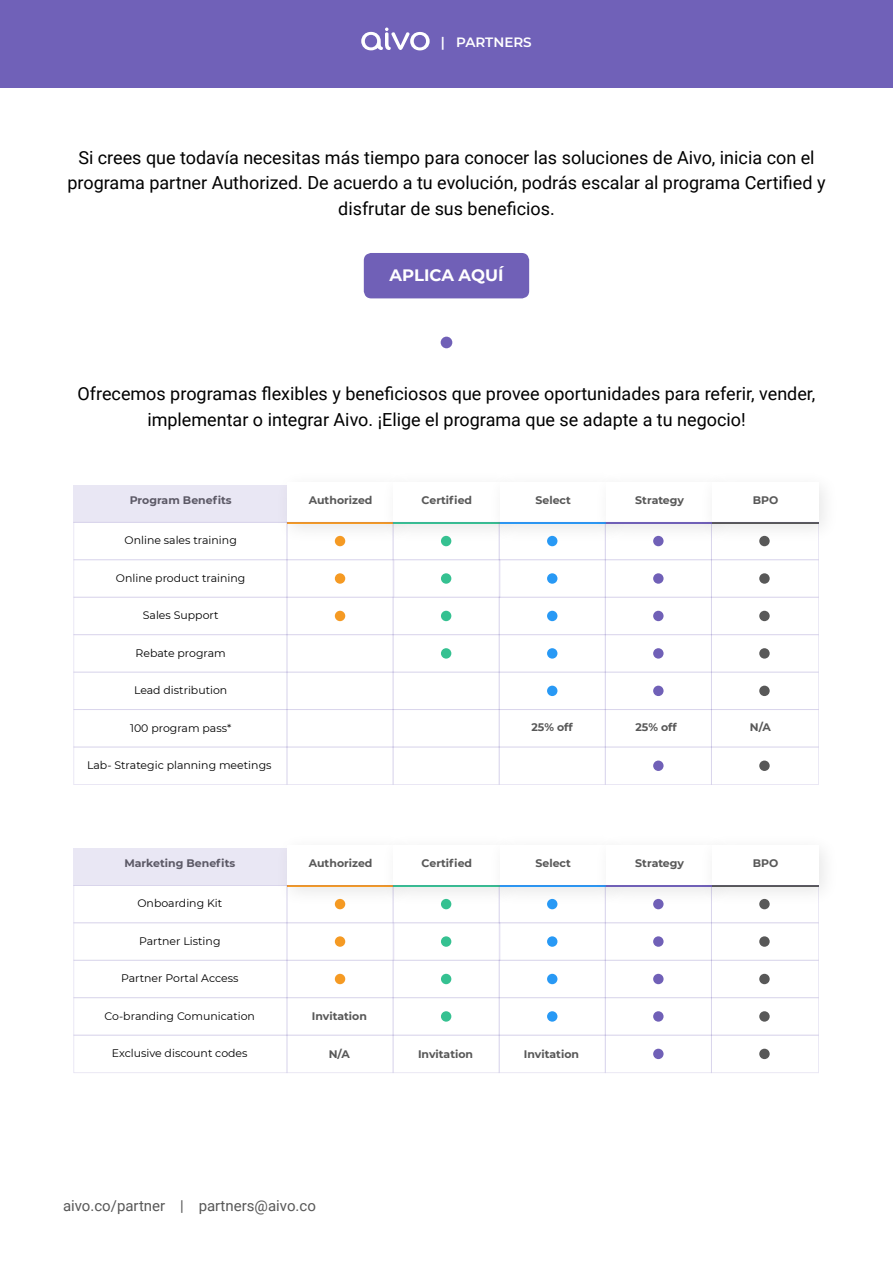
<style>
.page{position:relative;width:893px;height:1263px;background:#fff}
.page>*{position:absolute;margin:0;border:0;box-sizing:border-box;transform-origin:0 0}
.t1{font:18px/25.5px "Roboto";color:#000;text-align:center}
.t2{font:700 16.5px "Montserrat";color:#fff}
.t3{font:15px "Roboto";color:#585858}
.t4{font:600 13.5px "Montserrat";color:#fff}
.t5{font:10.95px "Montserrat";color:#000}
.t6{font:700 10.95px "Montserrat";color:#585858}
</style>
<div class="page">
<div style="left:0;top:0;width:893px;height:87px;background:#7061b8"></div>
<svg style="left:361px;top:28px;width:69px;height:22px"></svg>
<div style="left:364px;top:253px;width:165px;height:45px;background:#7060b7;border-radius:8px"></div>
<div style="left:441px;top:337px;width:11px;height:11px;background:#7060b7;border-radius:50%"></div>
<img style="left:294px;top:524px;width:80px;height:23px">
<img style="left:374px;top:521px;width:107px;height:26px">
<div style="left:394px;top:482px;width:106px;height:42px;background:#fff"></div>
<img style="left:481px;top:521px;width:106px;height:26px">
<div style="left:500px;top:482px;width:106px;height:42px;background:#fff"></div>
<img style="left:587px;top:521px;width:105px;height:26px">
<div style="left:606px;top:482px;width:106px;height:42px;background:#fff"></div>
<div style="left:74px;top:485px;width:213px;height:37px;background:#e9e7f4"></div>
<div style="left:605px;top:522px;width:107px;height:38px;border:1px solid #7060b7"></div>
<div style="left:335px;top:536px;width:10px;height:10px;background:#f59a23;border-radius:50%"></div>
<div style="left:335px;top:573px;width:10px;height:11px;background:#f59a23;border-radius:50%"></div>
<div style="left:335px;top:611px;width:10px;height:10px;background:#f59a23;border-radius:50%"></div>
<div style="left:441px;top:536px;width:10px;height:10px;background:#35c191;border-radius:50%"></div>
<div style="left:441px;top:573px;width:10px;height:11px;background:#35c191;border-radius:50%"></div>
<div style="left:441px;top:611px;width:10px;height:10px;background:#35c191;border-radius:50%"></div>
<div style="left:441px;top:648px;width:10px;height:11px;background:#35c191;border-radius:50%"></div>
<div style="left:547px;top:536px;width:10px;height:10px;background:#2899f5;border-radius:50%"></div>
<div style="left:547px;top:573px;width:10px;height:11px;background:#2899f5;border-radius:50%"></div>
<div style="left:547px;top:611px;width:10px;height:10px;background:#2899f5;border-radius:50%"></div>
<div style="left:547px;top:648px;width:10px;height:11px;background:#2899f5;border-radius:50%"></div>
<div style="left:547px;top:686px;width:10px;height:10px;background:#2899f5;border-radius:50%"></div>
<div style="left:653px;top:536px;width:11px;height:10px;background:#7060b7;border-radius:50%"></div>
<div style="left:653px;top:573px;width:11px;height:11px;background:#7060b7;border-radius:50%"></div>
<div style="left:653px;top:611px;width:11px;height:10px;background:#7060b7;border-radius:50%"></div>
<div style="left:653px;top:648px;width:11px;height:11px;background:#7060b7;border-radius:50%"></div>
<div style="left:653px;top:686px;width:11px;height:10px;background:#7060b7;border-radius:50%"></div>
<div style="left:653px;top:760px;width:11px;height:11px;background:#7060b7;border-radius:50%"></div>
<div style="left:759px;top:536px;width:11px;height:10px;background:#585858;border-radius:50%"></div>
<div style="left:759px;top:573px;width:11px;height:11px;background:#585858;border-radius:50%"></div>
<div style="left:759px;top:611px;width:11px;height:10px;background:#585858;border-radius:50%"></div>
<div style="left:759px;top:648px;width:11px;height:11px;background:#585858;border-radius:50%"></div>
<div style="left:759px;top:686px;width:11px;height:10px;background:#585858;border-radius:50%"></div>
<div style="left:759px;top:760px;width:11px;height:11px;background:#585858;border-radius:50%"></div>
<img style="left:294px;top:887px;width:80px;height:23px">
<img style="left:374px;top:887px;width:107px;height:23px">
<img style="left:481px;top:887px;width:106px;height:23px">
<img style="left:692px;top:840px;width:132px;height:70px">
<div style="left:712px;top:845px;width:106px;height:42px;background:#fff"></div>
<div style="left:74px;top:848px;width:213px;height:37px;background:#e9e7f4"></div>
<div style="left:605px;top:885px;width:107px;height:38px;border:1px solid #7060b7"></div>
<div style="left:335px;top:899px;width:10px;height:10px;background:#f59a23;border-radius:50%"></div>
<div style="left:335px;top:936px;width:10px;height:11px;background:#f59a23;border-radius:50%"></div>
<div style="left:335px;top:974px;width:10px;height:10px;background:#f59a23;border-radius:50%"></div>
<div style="left:441px;top:899px;width:10px;height:10px;background:#35c191;border-radius:50%"></div>
<div style="left:441px;top:936px;width:10px;height:11px;background:#35c191;border-radius:50%"></div>
<div style="left:441px;top:974px;width:10px;height:10px;background:#35c191;border-radius:50%"></div>
<div style="left:441px;top:1011px;width:10px;height:11px;background:#35c191;border-radius:50%"></div>
<div style="left:547px;top:899px;width:10px;height:10px;background:#2899f5;border-radius:50%"></div>
<div style="left:547px;top:936px;width:10px;height:11px;background:#2899f5;border-radius:50%"></div>
<div style="left:547px;top:974px;width:10px;height:10px;background:#2899f5;border-radius:50%"></div>
<div style="left:547px;top:1011px;width:10px;height:11px;background:#2899f5;border-radius:50%"></div>
<div style="left:653px;top:899px;width:11px;height:10px;background:#7060b7;border-radius:50%"></div>
<div style="left:653px;top:936px;width:11px;height:11px;background:#7060b7;border-radius:50%"></div>
<div style="left:653px;top:974px;width:11px;height:10px;background:#7060b7;border-radius:50%"></div>
<div style="left:653px;top:1011px;width:11px;height:11px;background:#7060b7;border-radius:50%"></div>
<div style="left:653px;top:1049px;width:11px;height:10px;background:#7060b7;border-radius:50%"></div>
<div style="left:759px;top:899px;width:11px;height:10px;background:#585858;border-radius:50%"></div>
<div style="left:759px;top:936px;width:11px;height:11px;background:#585858;border-radius:50%"></div>
<div style="left:759px;top:974px;width:11px;height:10px;background:#585858;border-radius:50%"></div>
<div style="left:759px;top:1011px;width:11px;height:11px;background:#585858;border-radius:50%"></div>
<div style="left:759px;top:1049px;width:11px;height:10px;background:#585858;border-radius:50%"></div>
<p class="t4" style="left:441px;top:33px;width:92px">| PARTNERS</p>
<p class="t1" style="left:67px;top:144px;width:760px">Si crees que todavía necesitas más tiempo para conocer las soluciones de Aivo, inicia con el programa partner Authorized. De acuerdo a tu evolución, podrás escalar al programa Certified y disfrutar de sus beneficios.</p>
<p class="t2" style="left:389px;top:263px;width:115px">APLICA AQUÍ</p>
<p class="t1" style="left:77px;top:380px;width:739px">Ofrecemos programas flexibles y beneficiosos que provee oportunidades para referir, vender, implementar o integrar Aivo. ¡Elige el programa que se adapte a tu negocio!</p>
<p class="t6" style="left:130px;top:492px;width:104px">Program Benefits</p>
<p class="t6" style="left:309px;top:492px;width:65px">Authorized</p>
<p class="t6" style="left:422px;top:492px;width:52px">Certified</p>
<p class="t5" style="left:125px;top:533px;width:114px">Online sales training</p>
<p class="t5" style="left:116px;top:570px;width:131px">Online product training</p>
<p class="t5" style="left:143px;top:608px;width:77px">Sales Support</p>
<p class="t5" style="left:135px;top:645px;width:92px">Rebate program</p>
<p class="t5" style="left:134px;top:683px;width:95px">Lead distribution</p>
<p class="t5" style="left:130px;top:720px;width:103px">100 program pass*</p>
<p class="t5" style="left:87px;top:758px;width:186px">Lab- Strategic planning meetings</p>
<p class="t6" style="left:536px;top:492px;width:37px">Select</p>
<p class="t6" style="left:531px;top:719px;width:43px">25% off</p>
<p class="t6" style="left:635px;top:492px;width:50px">Strategy</p>
<p class="t6" style="left:753px;top:492px;width:27px">BPO</p>
<p class="t6" style="left:635px;top:719px;width:43px">25% off</p>
<p class="t6" style="left:750px;top:719px;width:23px">N/A</p>
<p class="t6" style="left:124px;top:855px;width:112px">Marketing Benefits</p>
<p class="t6" style="left:309px;top:855px;width:65px">Authorized</p>
<p class="t6" style="left:422px;top:855px;width:52px">Certified</p>
<p class="t5" style="left:137px;top:896px;width:86px">Onboarding Kit</p>
<p class="t5" style="left:139px;top:933px;width:83px">Partner Listing</p>
<p class="t5" style="left:121px;top:971px;width:119px">Partner Portal Access</p>
<p class="t5" style="left:105px;top:1008px;width:152px">Co-branding Comunication</p>
<p class="t5" style="left:112px;top:1046px;width:137px">Exclusive discount codes</p>
<p class="t6" style="left:536px;top:855px;width:37px">Select</p>
<p class="t6" style="left:635px;top:855px;width:50px">Strategy</p>
<p class="t6" style="left:753px;top:855px;width:27px">BPO</p>
<p class="t6" style="left:312px;top:1008px;width:57px">Invitation</p>
<p class="t6" style="left:329px;top:1046px;width:23px">N/A</p>
<p class="t6" style="left:418px;top:1046px;width:57px">Invitation</p>
<p class="t6" style="left:524px;top:1046px;width:57px">Invitation</p>
<p class="t3" style="left:63px;top:1195px;width:254px">aivo.co/partner | partners@aivo.co</p>
</div>
